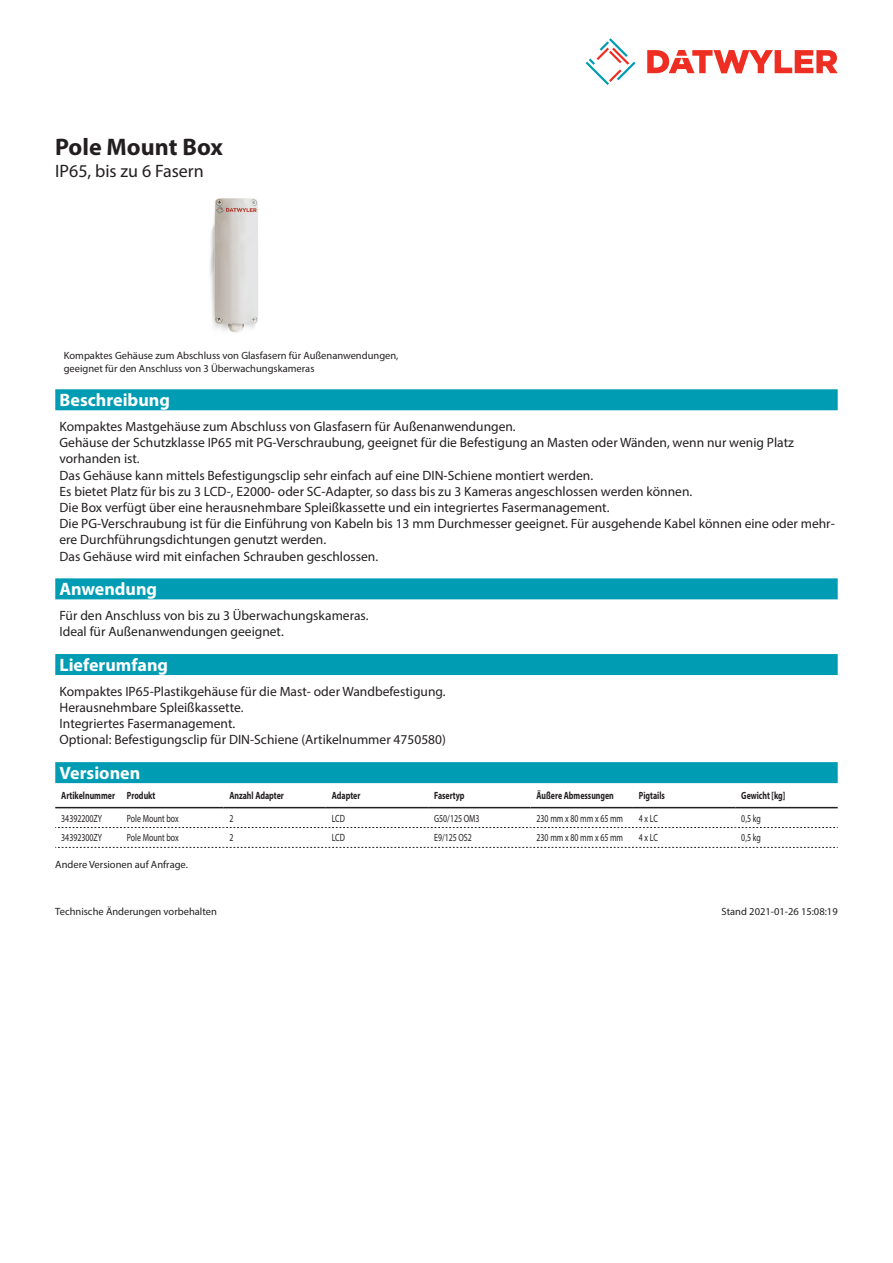
<style>
.page{position:relative;width:893px;height:1263px;background:#fff}
.page>*{position:absolute;margin:0;border:0;box-sizing:border-box;transform-origin:0 0}
.Product_Head{font:700 24px "Myriad Pro";color:#231f20}
.Standard_Head_Proper{font:700 18px "Myriad Pro";color:#fff}
.SubHead{font:18px "Myriad Pro";color:#231f20}
.Standard_text{font:13.5px/16.2px "Myriad Pro";color:#231f20}
.imagetext{font:10.5px "Myriad Pro";color:#231f20}
.myriadlight{font:10.5px "Myriad Pro";color:#231f20;scale:.75 1}
.myriadbold{font:700 10.5px "Myriad Pro";color:#231f20;scale:.75 1}
.Footnote{font:10.5px "Myriad Pro";color:#231f20}
</style>
<div class="page">
<svg style="left:586px;top:38px;width:49px;height:47px"></svg>
<svg style="left:647px;top:50px;width:191px;height:23px"></svg>
<img style="left:210px;top:198px;width:48px;height:135px">
<div style="left:55px;top:762px;width:783px;height:21px;background:#009cb3"></div>
<hr style="left:55px;top:807px;width:66px;height:1px;background:#231f20">
<hr style="left:121px;top:807px;width:102px;height:1px;background:#231f20">
<hr style="left:223px;top:807px;width:103px;height:1px;background:#231f20">
<hr style="left:326px;top:807px;width:102px;height:1px;background:#231f20">
<hr style="left:428px;top:807px;width:102px;height:1px;background:#231f20">
<hr style="left:530px;top:807px;width:103px;height:1px;background:#231f20">
<hr style="left:633px;top:807px;width:102px;height:1px;background:#231f20">
<hr style="left:735px;top:807px;width:103px;height:1px;background:#231f20">
<svg style="left:55px;top:827px;width:783px;height:1px"></svg>
<svg style="left:55px;top:847px;width:783px;height:1px"></svg>
<div style="left:55px;top:389px;width:783px;height:21px;background:#009cb3"></div>
<div style="left:55px;top:654px;width:783px;height:21px;background:#009cb3"></div>
<div style="left:55px;top:578px;width:783px;height:21px;background:#009cb3"></div>
<p class="Product_Head" style="left:55px;top:131px;width:169px">Pole Mount Box</p>
<p class="SubHead" style="left:55px;top:160px;width:150px">IP65, bis zu 6 Fasern</p>
<p class="imagetext" style="left:64px;top:349px;width:336px">Kompaktes Gehäuse zum Abschluss von Glasfasern für Außenanwendungen,</p>
<p class="imagetext" style="left:64px;top:361px;width:252px">geeignet für den Anschluss von 3 Überwachungskameras</p>
<p class="Standard_Head_Proper" style="left:60px;top:388px;width:112px">Beschreibung</p>
<p class="Standard_text" style="left:60px;top:418px;width:777px">Kompaktes Mastgehäuse zum Abschluss von Glasfasern für Außenanwendungen.<br>Gehäuse der Schutzklasse IP65 mit PG-Verschraubung, geeignet für die Befestigung an Masten oder Wänden, wenn nur wenig Platz vorhanden ist.<br>Das Gehäuse kann mittels Befestigungsclip sehr einfach auf eine DIN-Schiene montiert werden.<br>Es bietet Platz für bis zu 3 LCD-, E2000- oder SC-Adapter, so dass bis zu 3 Kameras angeschlossen werden können.<br>Die Box verfügt über eine herausnehmbare Spleißkassette und ein integriertes Fasermanagement.<br>Die PG-Verschraubung ist für die Einführung von Kabeln bis 13 mm Durchmesser geeignet. Für ausgehende Kabel können eine oder mehr&shy;ere Durchführungsdichtungen genutzt werden.<br>Das Gehäuse wird mit einfachen Schrauben geschlossen.</p>
<p class="Standard_Head_Proper" style="left:60px;top:578px;width:99px">Anwendung</p>
<p class="Standard_text" style="left:60px;top:607px;width:310px">Für den Anschluss von bis zu 3 Überwachungskameras.<br>Ideal für Außenanwendungen geeignet.</p>
<p class="Standard_Head_Proper" style="left:60px;top:653px;width:110px">Lieferumfang</p>
<p class="Standard_text" style="left:60px;top:683px;width:388px">Kompaktes IP65-Plastikgehäuse für die Mast- oder Wandbefestigung.<br>Herausnehmbare Spleißkassette.<br>Integriertes Fasermanagement.<br>Optional: Befestigungsclip für DIN-Schiene (Artikelnummer 4750580)</p>
<p class="Standard_Head_Proper" style="left:60px;top:761px;width:82px">Versionen</p>
<p class="myriadbold" style="left:61px;top:789px;width:73px">Artikelnummer</p>
<p class="myriadbold" style="left:127px;top:789px;width:39px">Produkt</p>
<p class="myriadbold" style="left:229px;top:789px;width:74px">Anzahl Adapter</p>
<p class="myriadbold" style="left:332px;top:789px;width:40px">Adapter</p>
<p class="myriadbold" style="left:434px;top:789px;width:42px">Fasertyp</p>
<p class="myriadbold" style="left:536px;top:789px;width:105px">Äußere Abmessungen</p>
<p class="myriadbold" style="left:639px;top:789px;width:36px">Pigtails</p>
<p class="myriadbold" style="left:741px;top:789px;width:60px">Gewicht [kg]</p>
<p class="myriadlight" style="left:61px;top:811px;width:56px">34392200ZY</p>
<p class="myriadlight" style="left:127px;top:811px;width:71px">Pole Mount box</p>
<p class="myriadlight" style="left:229px;top:811px;width:7px">2</p>
<p class="myriadlight" style="left:332px;top:811px;width:19px">LCD</p>
<p class="myriadlight" style="left:434px;top:811px;width:62px">G50/125 OM3</p>
<p class="myriadlight" style="left:536px;top:811px;width:117px">230 mm x 80 mm x 65 mm</p>
<p class="myriadlight" style="left:639px;top:811px;width:27px">4 x LC</p>
<p class="myriadlight" style="left:741px;top:811px;width:27px">0,5 kg</p>
<p class="myriadlight" style="left:61px;top:831px;width:56px">34392300ZY</p>
<p class="myriadlight" style="left:127px;top:831px;width:71px">Pole Mount box</p>
<p class="myriadlight" style="left:229px;top:831px;width:7px">2</p>
<p class="myriadlight" style="left:332px;top:831px;width:19px">LCD</p>
<p class="myriadlight" style="left:434px;top:831px;width:52px">E9/125 OS2</p>
<p class="myriadlight" style="left:536px;top:831px;width:117px">230 mm x 80 mm x 65 mm</p>
<p class="myriadlight" style="left:639px;top:831px;width:27px">4 x LC</p>
<p class="myriadlight" style="left:741px;top:831px;width:27px">0,5 kg</p>
<p class="imagetext" style="left:55px;top:858px;width:134px">Andere Versionen auf Anfrage.</p>
<p class="Footnote" style="left:55px;top:905px;width:163px">Technische Änderungen vorbehalten</p>
<p class="Footnote" style="left:722px;top:905px;width:118px">Stand 2021-01-26 15:08:19</p>
</div>
